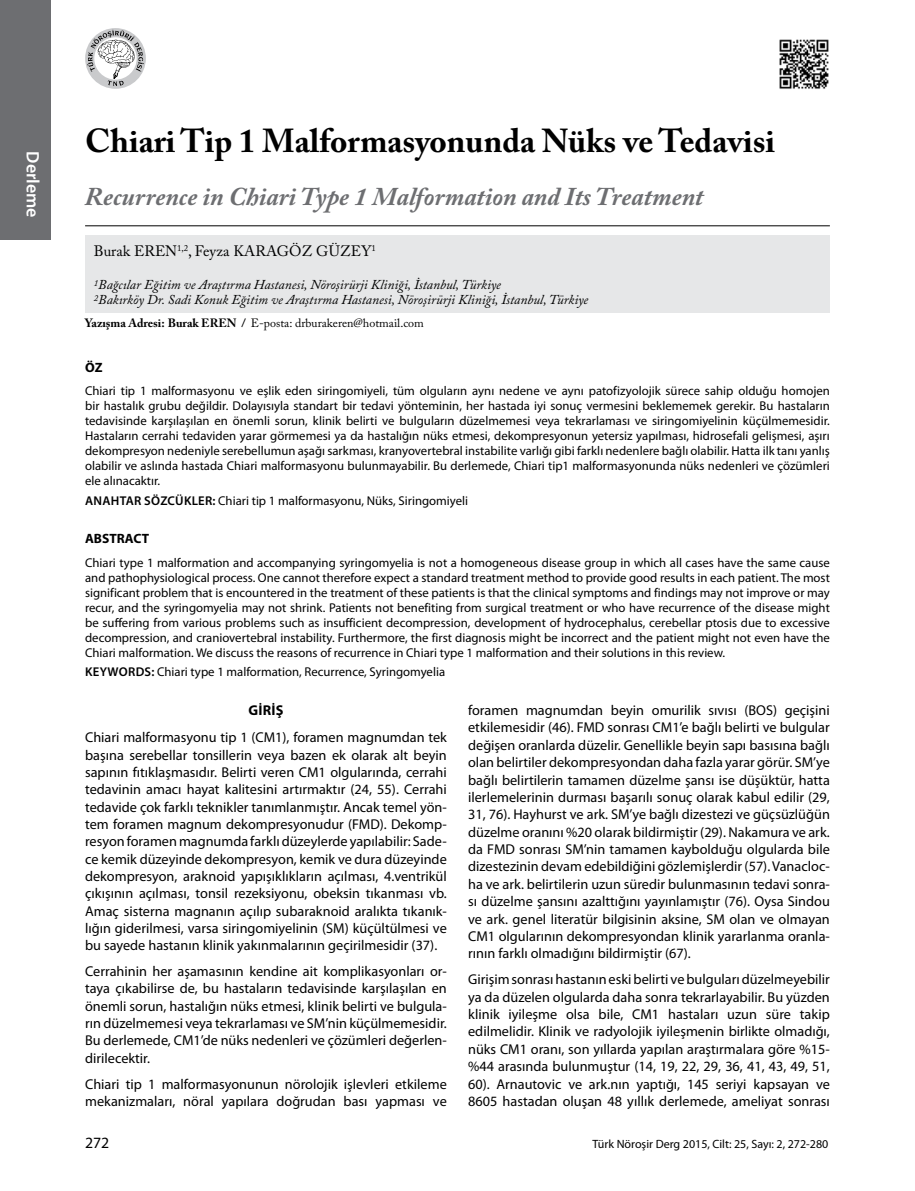
<style>
.page{position:relative;width:915px;height:1191px;background:#fff}
.page>*{position:absolute;margin:0;border:0;box-sizing:border-box;transform-origin:0 0}
.t1{font:700 33px "Adobe Caslon Pro";color:#000}
.t2{font:italic 700 25.5px "Adobe Caslon Pro";color:#6d6e71}
.t3{font:600 18px "Myriad Pro";color:#fff}
.t4{font:15.75px "Myriad Pro";color:#000}
.t5{font:15px "Adobe Caslon Pro";letter-spacing:.005em;color:#000}
.t6{font:14.25px/17.4px "Myriad Pro";color:#000;text-align:justify}
.t7{font:700 14.25px "Myriad Pro";color:#000}
.t8{font:italic 13.5px/15px "Adobe Caslon Pro";color:#000}
.t9{font:700 13.5px "Myriad Pro";color:#000}
.t10{font:12.75px/15px "Myriad Pro";color:#000;text-align:justify}
.t11{font:600 12.75px "Myriad Pro";letter-spacing:.02em;color:#000}
.t12{font:12px "Adobe Caslon Pro";color:#000}
.t13{font:12px "Myriad Pro";color:#000}
.t14{font:8.7px "Adobe Caslon Pro";color:#000}
.s1{font-weight:700}
.s2{font-weight:600}
</style>
<div class="page">
<div style="left:0;top:0;width:51px;height:240px;background:#6d6e71"></div>
<svg style="left:85px;top:28px;width:61px;height:61px"></svg>
<svg style="left:87px;top:30px;width:57px;height:56px"></svg>
<div style="left:85px;top:236px;width:744px;height:77px;background:#e6e7e8"></div>
<hr style="left:85px;top:225px;width:744px;height:1px;background:#000">
<img style="left:779px;top:39px;width:50px;height:50px">
<p class="t3" style="left:44px;top:151px;width:68px;rotate:90deg">DERLEME</p>
<h1 class="t1" style="left:85px;top:121px;width:691px">Chiari Tip 1 Malformasyonunda Nüks ve Tedavisi</h1>
<h2 class="t2" style="left:85px;top:181px;width:619px">Recurrence in Chiari Type 1 Malformation and Its Treatment</h2>
<p class="t5" style="left:94px;top:242px;width:63px">Burak Eren</p>
<p class="t5" style="left:177px;top:242px;width:80px"><sup>1,2</sup>, Feyza Karagöz</p>
<p class="t5" style="left:316px;top:242px;width:25px">Güzey</p>
<p class="t14" style="left:371px;top:243px;width:6px">1</p>
<p class="t8" style="left:94px;top:277px;width:496px"><sup>1</sup>Bağcılar Eğitim ve Araştırma Hastanesi, Nöroşirürji Kliniği, İstanbul, Türkiye<br><sup>2</sup>Bakırköy Dr. Sadi Konuk Eğitim ve Araştırma Hastanesi, Nöroşirürji Kliniği, İstanbul, Türkiye</p>
<p class="t12" style="left:85px;top:316px;width:340px"><span class="s1">Yazışma Adresi: Burak Eren /</span> E-posta: drburakeren@hotmail.com</p>
<p class="t9" style="left:85px;top:358px;width:19px">ÖZ</p>
<p class="t10" style="left:85px;top:383px;width:746px">Chiari tip 1 malformasyonu ve eşlik eden siringomiyeli, tüm olguların aynı nedene ve aynı patofizyolojik sürece sahip olduğu homojen bir hastalık grubu değildir. Dolayısıyla standart bir tedavi yönteminin, her hastada iyi sonuç vermesini beklememek gerekir. Bu hastaların tedavisinde karşılaşılan en önemli sorun, klinik belirti ve bulguların düzelmemesi veya tekrarlaması ve siringomiyelinin küçülmemesidir.<br>Hastaların cerrahi tedaviden yarar görmemesi ya da hastalığın nüks etmesi, dekompresyonun yetersiz yapılması, hidrosefali gelişmesi, aşırı dekompresyon nedeniyle serebellumun aşağı sarkması, kranyovertebral instabilite varlığı gibi farklı nedenlere bağlı olabilir. Hatta ilk tanı yanlış olabilir ve aslında hastada Chiari malformasyonu bulunmayabilir. Bu derlemede, Chiari tip1 malformasyonunda nüks nedenleri ve çözümleri ele alınacaktır.</p>
<p class="t10" style="left:85px;top:493px;width:384px"><span class="s2">ANAHTAR SÖZCÜKLER:</span> Chiari tip 1 malformasyonu, Nüks, Siringomiyeli</p>
<p class="t9" style="left:85px;top:530px;width:65px">ABSTRACT</p>
<p class="t10" style="left:85px;top:555px;width:746px">Chiari type 1 malformation and accompanying syringomyelia is not a homogeneous disease group in which all cases have the same cause and pathophysiological process. One cannot therefore expect a standard treatment method to provide good results in each patient. The most significant problem that is encountered in the treatment of these patients is that the clinical symptoms and findings may not improve or may recur, and the syringomyelia may not shrink. Patients not benefiting from surgical treatment or who have recurrence of the disease might be suffering from various problems such as insufficient decompression, development of hydrocephalus, cerebellar ptosis due to excessive decompression, and craniovertebral instability. Furthermore, the first diagnosis might be incorrect and the patient might not even have the Chiari malformation. We discuss the reasons of recurrence in Chiari type 1 malformation and their solutions in this review.</p>
<p class="t11" style="left:85px;top:663px;width:52px">KEYWORDS</p>
<p class="t10" style="left:151px;top:664px;width:295px"><span class="s2">:</span> Chiari type 1 malformation, Recurrence, Syringomyelia</p>
<p class="t7" style="left:248px;top:701px;width:8px">giriş</p>
<p class="t6" style="left:85px;top:728px;width:363px">Chiari malformasyonu tip 1 (CM1), foramen magnumdan tek başına serebellar tonsillerin veya bazen ek olarak alt beyin sapının fıtıklaşmasıdır. Belirti veren CM1 olgularında, cerrahi tedavinin amacı hayat kalitesini artırmaktır (24, 55). Cerrahi tedavide çok farklı teknikler tanımlanmıştır. Ancak temel yön&shy;tem foramen magnum dekompresyonudur (FMD). Dekomp&shy;resyon foramen magnumda farklı düzeylerde yapılabilir: Sade&shy;ce kemik düzeyinde dekompresyon, kemik ve dura düzeyinde dekompresyon, araknoid yapışıklıkların açılması, 4.ventrikül çıkışının açılması, tonsil rezeksiyonu, obeksin tıkanması vb.<br>Amaç sisterna magnanın açılıp subaraknoid aralıkta tıkanık&shy;lığın giderilmesi, varsa siringomiyelinin (SM) küçültülmesi ve bu sayede hastanın klinik yakınmalarının geçirilmesidir (37).</p>
<p class="t6" style="left:85px;top:962px;width:363px">Cerrahinin her aşamasının kendine ait komplikasyonları or&shy;taya çıkabilirse de, bu hastaların tedavisinde karşılaşılan en önemli sorun, hastalığın nüks etmesi, klinik belirti ve bulgula&shy;rın düzelmemesi veya tekrarlaması ve SM’nin küçülmemesidir.<br>Bu derlemede, CM1’de nüks nedenleri ve çözümleri değerlen&shy;dirilecektir.</p>
<p class="t6" style="left:85px;top:1075px;width:363px">Chiari tip 1 malformasyonunun nörolojik işlevleri etkileme mekanizmaları, nöral yapılara doğrudan bası yapması ve</p>
<p class="t6" style="left:468px;top:701px;width:363px">foramen magnumdan beyin omurilik sıvısı (BOS) geçişini etkilemesidir (46). FMD sonrası CM1’e bağlı belirti ve bulgular değişen oranlarda düzelir. Genellikle beyin sapı basısına bağlı olan belirtiler dekompresyondan daha fazla yarar görür. SM’ye bağlı belirtilerin tamamen düzelme şansı ise düşüktür, hatta ilerlemelerinin durması başarılı sonuç olarak kabul edilir (29, 31, 76). Hayhurst ve ark. SM’ye bağlı dizestezi ve güçsüzlüğün düzelme oranını %20 olarak bildirmiştir (29). Nakamura ve ark. da FMD sonrası SM’nin tamamen kaybolduğu olgularda bile dizestezinin devam edebildiğini gözlemişlerdir (57). Vanacloc&shy;ha ve ark. belirtilerin uzun süredir bulunmasının tedavi sonra&shy;sı düzelme şansını azalttığını yayınlamıştır (76). Oysa Sindou ve ark. genel literatür bilgisinin aksine, SM olan ve olmayan CM1 olgularının dekompresyondan klinik yararlanma oranla&shy;rının farklı olmadığını bildirmiştir (67).</p>
<p class="t6" style="left:468px;top:970px;width:363px">Girişim sonrası hastanın eski belirti ve bulguları düzelmeyebilir ya da düzelen olgularda daha sonra tekrarlayabilir. Bu yüzden klinik iyileşme olsa bile, CM1 hastaları uzun süre takip edilmelidir. Klinik ve radyolojik iyileşmenin birlikte olmadığı, nüks CM1 oranı, son yıllarda yapılan araştırmalara göre %15- %44 arasında bulunmuştur (14, 19, 22, 29, 36, 41, 43, 49, 51, 60). Arnautovic ve ark.nın yaptığı, 145 seriyi kapsayan ve 8605 hastadan oluşan 48 yıllık derlemede, ameliyat sonrası</p>
<p class="t4" style="left:85px;top:1133px;width:26px">272</p>
<p class="t13" style="left:592px;top:1137px;width:237px">Türk Nöroşir Derg 2015, Cilt: 25, Sayı: 2, 272-280</p>
</div>
